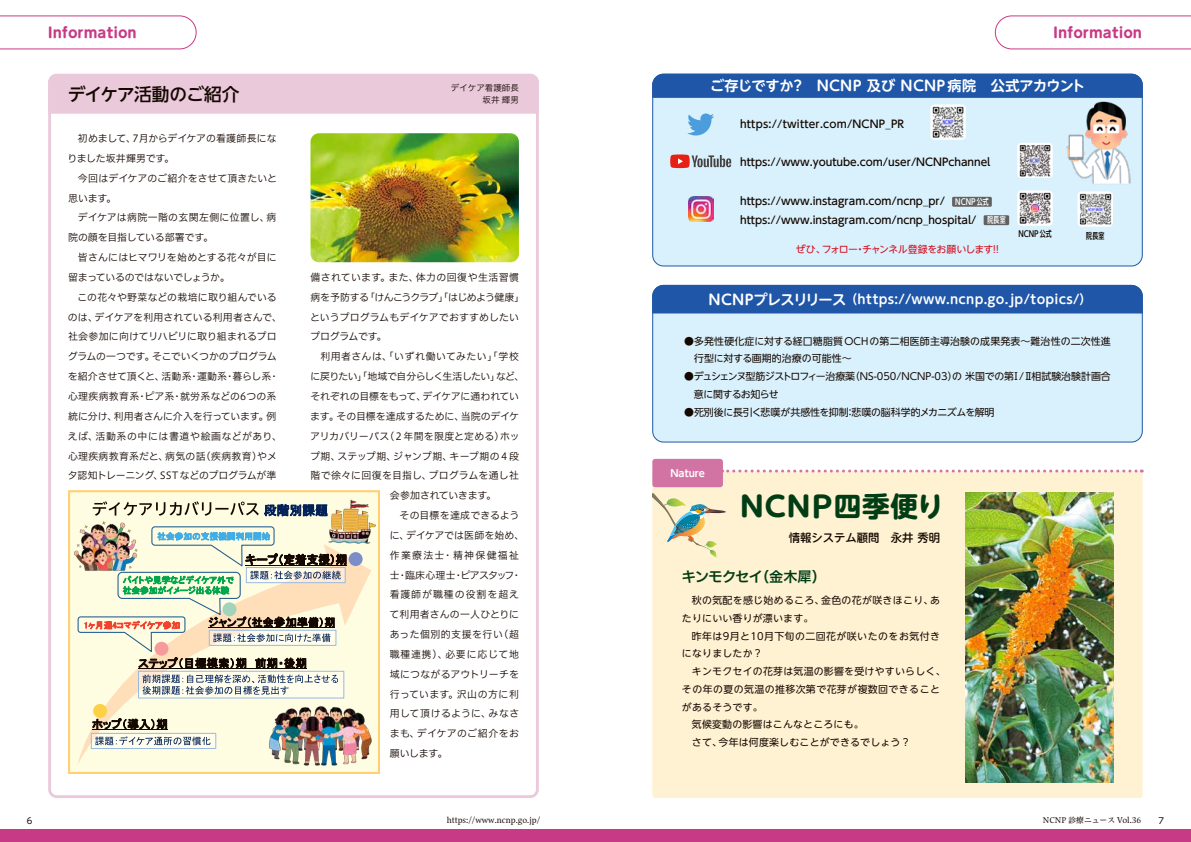
<style>
.page{position:relative;width:1191px;height:842px;background:#fff}
.page>*{position:absolute;margin:0;border:0;box-sizing:border-box;transform-origin:0 0}
.t1{font:700 27.6px "UD Shin M Go Pro";letter-spacing:.03em;color:#003d15}
.t2{font:500 17.7px "UD Shin Go NT Pro";letter-spacing:-.035em;color:#140700}
.t3{font:700 14.2px "UD Shin M Go Pro De";letter-spacing:.015em;color:#fff}
.t4{font:700 14.2px "UD Shin M Go Pro";color:#c73a85}
.t5{font:14.2px "Hiragino UD Sans F Std N W6";letter-spacing:-.055em;color:#003d15}
.t6{font:700 12.8px "UD Shin M Go Pro De";letter-spacing:.02em;color:#fff}
.t7{font:500 11.3px "UD Shin M Go Pro";color:#140700}
.t8{font:500 10.6px/18.4px "UD Shin Go NT Pro";color:#140700}
.t9{font:500 10.6px "UD Shin Go NT Pro";letter-spacing:.02em;color:#140700}
.t10{font:9.9px/19.8px "Hiragino UD Sans F Std N W3";letter-spacing:.005em;color:#140700}
.t11{font:9.9px/17.7px "UD Shin Go NT Pro";letter-spacing:.02em;color:#140700}
.t12{font:9.9px/17.7px "UD Shin Go NT Pro";letter-spacing:-.03em;color:#140700}
.t13{font:9.9px "Hiragino UD Sans F Std N W3";letter-spacing:.045em;color:#140700}
.t14{font:9.9px "UD Shin Go NT Pro";letter-spacing:-.015em;color:#140700}
.t15{font:9.9px "Hiragino UD Sans F Std N W3";letter-spacing:.035em;color:#140700}
.t16{font:9.9px "UD Shin Go NT Pro";letter-spacing:.045em;color:#140700}
.t17{font:9.9px "UD Shin Go NT Pro";letter-spacing:-.065em;color:#d30b1c}
.t18{font:9.9px "Hiragino UD Sans F Std N W3";letter-spacing:-.055em;color:#140700}
.t19{font:9.9px "Hiragino UD Sans F Std N W3";letter-spacing:-.015em;color:#140700}
.t20{font:9.9px "Hiragino UD Sans F Std N W3";letter-spacing:.025em;color:#140700}
.t21{font:9.9px "Hiragino UD Sans F Std N W3";letter-spacing:-.07em;color:#140700}
.t22{font:9.9px "Hiragino UD Sans F Std N W3";letter-spacing:.065em;color:#140700}
.t23{font:9.9px "Hiragino UD Sans F Std N W3";letter-spacing:.04em;color:#140700}
.t24{font:9.9px "Hiragino UD Sans F Std N W3";letter-spacing:.125em;color:#140700}
.t25{font:9.9px "Hiragino UD Sans F Std N W3";letter-spacing:.1em;color:#140700}
.t26{font:9.9px "Hiragino UD Sans F Std N W3";letter-spacing:-.025em;color:#140700}
.t27{font:700 9.9px "UD Shin Go NT Pro De";color:#fff}
.t28{font:8.5px/12.8px "Hiragino UD Sans F Std N W3";color:#140700;text-align:right}
.t29{font:500 8.5px "UD Shin Go C Osez Pr 6 N";color:#140700}
.t30{font:8.5px "UD Shin Go NT Pro";color:#140700}
.t31{font:7.8px "Hiragino UD Serif Std N W4";color:#140700}
.s1{font-family:"UD Shin Go C Osez Pr 6 N";font-size:8.5px;color:#fff}
.s2{font-size:14.2px}
.s3{font-family:"UD Shin M Go Pro De";font-size:29.6px}
</style>
<div class="page">
<div style="left:595px;top:829px;width:596px;height:13px;background:#c73a85"></div>
<svg style="left:994px;top:15px;width:197px;height:35px"></svg>
<svg style="left:0;top:15px;width:197px;height:35px"></svg>
<div style="left:0;top:829px;width:595px;height:13px;background:#c73a85"></div>
<div style="left:652px;top:74px;width:490px;height:192px;background:#d9f1fd;border-radius:11px"></div>
<div style="left:652px;top:285px;width:490px;height:157px;background:#d9f1fd;border-radius:11px"></div>
<div style="left:48px;top:74px;width:491px;height:724px;border:3px solid #eac9db;border-radius:7px"></div>
<div style="left:652px;top:471px;width:490px;height:327px;background:#fff2d3;border-radius:3px"></div>
<svg style="left:687px;top:113px;width:27px;height:22px"></svg>
<svg style="left:670px;top:154px;width:61px;height:14px"></svg>
<img style="left:688px;top:197px;width:25px;height:24px">
<img style="left:930px;top:104px;width:35px;height:36px">
<img style="left:1017px;top:143px;width:35px;height:35px">
<img style="left:1017px;top:190px;width:35px;height:36px">
<img style="left:1077px;top:191px;width:36px;height:36px">
<img style="left:652px;top:493px;width:74px;height:65px">
<img style="left:965px;top:492px;width:148px;height:291px">
<img style="left:1066px;top:101px;width:65px;height:83px">
<img style="left:310px;top:133px;width:209px;height:129px">
<svg style="left:68px;top:490px;width:312px;height:284px;background:#fef1c4"></svg>
<svg style="left:77px;top:546px;width:294px;height:219px;background:#fdf9dc"></svg>
<hr style="left:245px;top:565px;width:102px;height:1px;background:#140700">
<div style="left:138px;top:671px;width:206px;height:27px;background:#fffdec"></div>
<div style="left:138px;top:671px;width:206px;height:27px;border:1px solid #99b9e1"></div>
<svg style="left:77px;top:501px;width:269px;height:194px;background:#d4d4c1"></svg>
<svg style="left:92px;top:718px;width:75px;height:11px"></svg>
<hr style="left:92px;top:729px;width:76px;height:1px;background:#140700">
<svg style="left:93px;top:735px;width:121px;height:12px"></svg>
<div style="left:91px;top:733px;width:125px;height:16px;border:1px solid #99b9e1"></div>
<div style="left:349px;top:552px;width:13px;height:14px;background:#7c8dca;border-radius:50%"></div>
<div style="left:222px;top:602px;width:14px;height:14px;background:#a1d4ba;border-radius:50%"></div>
<div style="left:155px;top:642px;width:13px;height:14px;background:#f69b9b;border-radius:50%"></div>
<div style="left:93px;top:704px;width:14px;height:14px;background:#fed046;border-radius:50%"></div>
<img style="left:327px;top:497px;width:49px;height:49px">
<img style="left:74px;top:520px;width:64px;height:52px">
<img style="left:268px;top:699px;width:105px;height:72px">
<svg style="left:95px;top:736px;width:115px;height:9px"></svg>
<svg style="left:652px;top:73px;width:491px;height:25px;background:#255aa9"></svg>
<div style="left:952px;top:197px;width:39px;height:10px;background:#616161"></div>
<div style="left:983px;top:215px;width:26px;height:10px;background:#616161"></div>
<svg style="left:652px;top:284px;width:491px;height:30px;background:#295dab"></svg>
<div style="left:48px;top:74px;width:491px;height:40px;background:#eac9db"></div>
<div style="left:652px;top:459px;width:71px;height:28px;background:#d274a3;border-radius:3px"></div>
<svg style="left:723px;top:469px;width:419px;height:3px"></svg>
<h3 class="t4" style="left:48px;top:21px;width:91px">Information</h3>
<h3 class="t4" style="left:1053px;top:21px;width:91px">Information</h3>
<h2 class="t2" style="left:68px;top:79px;width:173px">デイケア活動のご紹介</h2>
<p class="t28" style="left:451px;top:81px;width:70px">デイケア看護師長坂井 輝男</p>
<p class="t10" style="left:68px;top:128px;width:211px;text-indent:10px">初めまして、7月からデイケアの看護師長になりました坂井輝男です。</p>
<p class="t10" style="left:68px;top:167px;width:210px;text-indent:10px">今回はデイケアのご紹介をさせて頂きたいと思います。</p>
<p class="t10" style="left:68px;top:207px;width:210px;text-indent:10px">デイケアは病院一階の玄関左側に位置し、病院の顔を目指している部署です。</p>
<p class="t10" style="left:68px;top:247px;width:210px;text-indent:10px">皆さんにはヒマワリを始めとする花々が目に留まっているのではないでしょうか。</p>
<p class="t10" style="left:68px;top:287px;width:216px;text-align:center">この花々や野菜などの栽培に取り組んでいる<br>のは、デイケアを利用されている利用者さんで、社会参加に向けてリハビリに取り組まれるプログラムの一つです。そこでいくつかのプログラムを紹介させて頂くと、活動系・運動系・暮らし系・心理疾病教育系・ピア系・就労系などの6つの系統に分け、利用者さんに介入を行っています。例えば、活動系の中には書道や絵画などがあり、心理疾病教育系だと、病気の話（疾病教育）やメタ認知トレーニング、SST などのプログラムが準</p>
<p class="t10" style="left:310px;top:267px;width:216px">備されています。また、体力の回復や生活習慣病を予防する「けんこうクラブ」「はじめよう健康」というプログラムもデイケアでおすすめしたいプログラムです。</p>
<p class="t13" style="left:320px;top:349px;width:200px">利用者さんは、「いずれ働いてみたい」「学校</p>
<p class="t18" style="left:310px;top:369px;width:216px">に戻りたい」「地域で自分らしく生活したい」など、</p>
<p class="t19" style="left:310px;top:389px;width:210px">それぞれの目標をもって、デイケアに通われてい</p>
<p class="t10" style="left:310px;top:406px;width:210px">ます。その目標を達成するために、当院のデイケ</p>
<p class="t10" style="left:310px;top:425px;width:211px">アリカバリーパス（２年間を限度と定める）ホッ</p>
<p class="t10" style="left:310px;top:445px;width:210px">プ期、ステップ期、ジャンプ期、キープ期の４段</p>
<p class="t20" style="left:310px;top:468px;width:210px">階で徐々に回復を目指し、プログラムを通し社</p>
<p class="t26" style="left:390px;top:488px;width:108px">会参加されていきます。</p>
<p class="t10" style="left:400px;top:505px;width:121px">その目標を達成できるよう</p>
<p class="t10" style="left:390px;top:525px;width:136px">に、デイケアでは医師を始め、</p>
<p class="t24" style="left:390px;top:547px;width:131px">作業療法士・精神保健福祉</p>
<p class="t21" style="left:390px;top:567px;width:133px">士・臨床心理士・ピアスタッフ・</p>
<p class="t25" style="left:390px;top:587px;width:131px">看護師が職種の役割を超え</p>
<p class="t10" style="left:389px;top:604px;width:131px">て利用者さんの一人ひとりに</p>
<p class="t13" style="left:390px;top:627px;width:131px">あった個別的支援を行い（超</p>
<p class="t22" style="left:390px;top:647px;width:130px">職種連携）、必要に応じて地</p>
<p class="t10" style="left:390px;top:664px;width:131px">域につながるアウトリーチを</p>
<p class="t15" style="left:390px;top:686px;width:130px">行っています。沢山の方に利</p>
<p class="t15" style="left:390px;top:706px;width:131px">用して頂けるように、みなさ</p>
<p class="t23" style="left:390px;top:726px;width:131px">まも、デイケアのご紹介をお</p>
<p class="t10" style="left:390px;top:743px;width:59px">願いします。</p>
<h3 class="t3" style="left:710px;top:74px;width:377px">ご存じですか？　NCNP 及び NCNP病院　公式アカウント</h3>
<p class="t9" style="left:740px;top:115px;width:165px">https://twitter.com/NCNP_PR</p>
<p class="t8" style="left:740px;top:153px;width:252px">https://www.youtube.com/user/NCNPchannel</p>
<p class="t8" style="left:740px;top:192px;width:267px">https://www.instagram.com/ncnp_pr/ <span class="s1">NCNP 公式</span>https://www.instagram.com/ncnp_hospital/ <span class="s1">院長室</span></p>
<p class="t17" style="left:796px;top:241px;width:208px">ぜひ、フォロー・チャンネル登録をお願いします！！</p>
<p class="t6" style="left:707px;top:289px;width:386px"><span class="s2">ＮＣＮＰプレスリリース</span> （https://www.ncnp.go.jp/topics/）</p>
<p class="t11" style="left:694px;top:332px;width:418px;text-indent:-10px">●多発性硬化症に対する経口糖脂質OCHの第二相医師主導治験の成果発表～難治性の二次性進行型に対する画期的治療の可能性～</p>
<p class="t12" style="left:694px;top:367px;width:418px;text-indent:-10px">●デュシェンヌ型筋ジストロフィー治療薬（NS-050/NCNP-03）の 米国での第Ⅰ/Ⅱ相試験治験計画合意に関するお知らせ</p>
<p class="t14" style="left:684px;top:404px;width:312px">●死別後に長引く悲嘆が共感性を抑制：悲嘆の脳科学的メカニズムを解明</p>
<p class="t29" style="left:1018px;top:227px;width:35px">NCNP 公式</p>
<p class="t29" style="left:1086px;top:228px;width:20px">院長室</p>
<p class="t27" style="left:670px;top:465px;width:36px">Nature</p>
<h1 class="t1" style="left:740px;top:484px;width:206px">NCN<span class="s3">P</span>四季便り</h1>
<p class="t7" style="left:789px;top:528px;width:153px">情報システム顧問　永井 秀明</p>
<h3 class="t5" style="left:682px;top:566px;width:146px">キンモクセイ（金木犀）</h3>
<p class="t11" style="left:682px;top:591px;width:259px;text-indent:10px">秋の気配を感じ始めるころ、金色の花が咲きほこり、あたりにいい香りが漂います。</p>
<p class="t11" style="left:682px;top:627px;width:259px;text-indent:10px">昨年は9月と10月下旬の二回花が咲いたのをお気付きになりましたか？</p>
<p class="t11" style="left:692px;top:662px;width:255px">キンモクセイの花芽は気温の影響を受けやすいらしく、</p>
<p class="t16" style="left:682px;top:681px;width:259px">その年の夏の気温の推移次第で花芽が複数回できること</p>
<p class="t11" style="left:682px;top:698px;width:82px">があるそうです。</p>
<p class="t11" style="left:692px;top:715px;width:173px">気候変動の影響はこんなところにも。</p>
<p class="t11" style="left:692px;top:733px;width:220px">さて、今年は何度楽しむことができるでしょう？</p>
<p class="t30" style="left:27px;top:814px;width:7px">6</p>
<p class="t31" style="left:447px;top:814px;width:95px">https://www.ncnp.go.jp/</p>
<p class="t31" style="left:1043px;top:814px;width:100px">NCNP 診療ニュース Vol.36</p>
<p class="t30" style="left:1158px;top:814px;width:7px">7</p>
</div>
